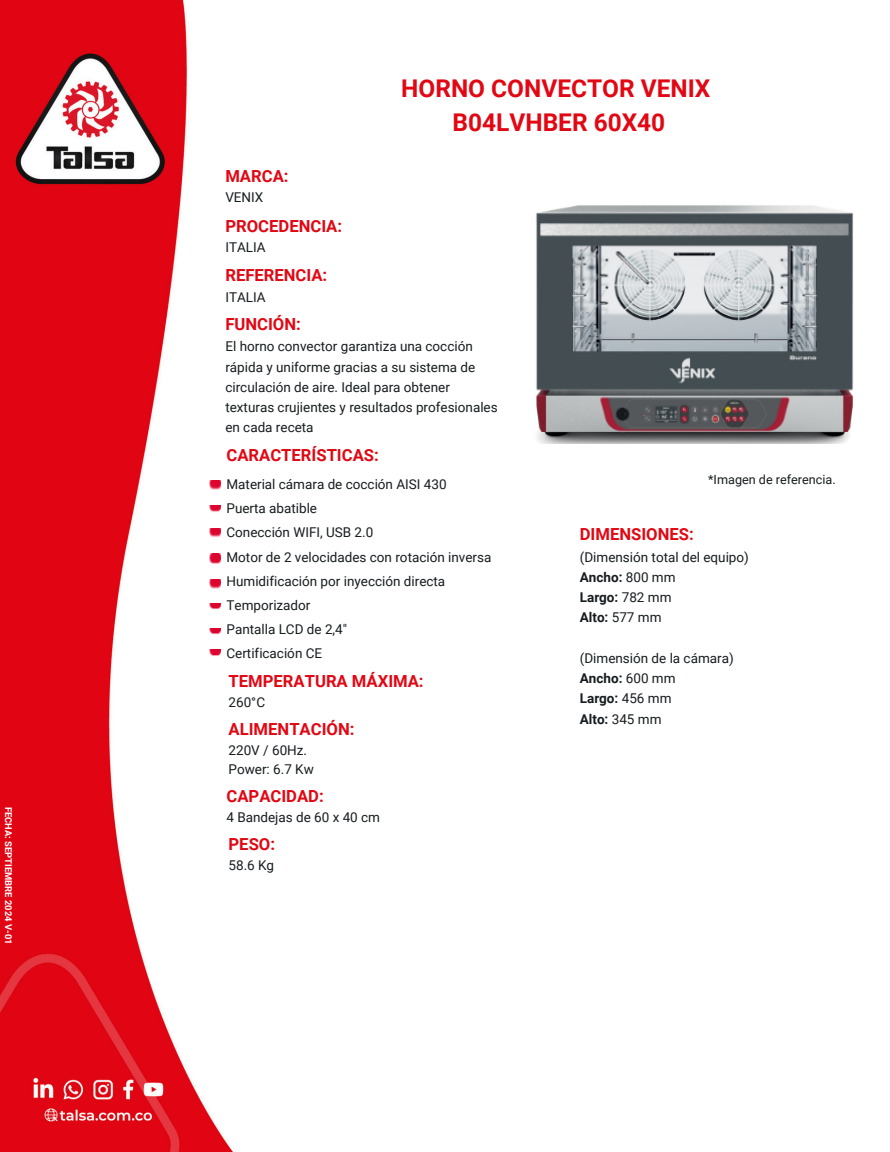
<style>
.page{position:relative;width:890px;height:1152px;background:#fff}
.page>*{position:absolute;margin:0;border:0;box-sizing:border-box;transform-origin:0 0}
.t1{font:700 24.45px/33.8px "Roboto";color:#e10814;text-align:center}
.t2{font:700 16.65px "Roboto";color:#e10814}
.t3{font:13.5px/20.2px "Roboto";color:#161c1f}
.t4{font:12.6px "Roboto";color:#161c1f}
.t5{font:700 9.38px "Roboto";color:#fff}
.s1{font-weight:700}
</style>
<div class="page">
<img style="left:0;top:0;width:842px;height:1152px">
<svg style="left:209px;top:481px;width:12px;height:9px"></svg>
<svg style="left:209px;top:505px;width:12px;height:7px"></svg>
<svg style="left:209px;top:528px;width:12px;height:9px"></svg>
<svg style="left:209px;top:554px;width:12px;height:9px"></svg>
<svg style="left:209px;top:579px;width:12px;height:9px"></svg>
<svg style="left:209px;top:603px;width:12px;height:7px"></svg>
<svg style="left:209px;top:628px;width:12px;height:7px"></svg>
<img style="left:527px;top:187px;width:327px;height:256px">
<svg style="left:209px;top:650px;width:12px;height:7px"></svg>
<h3 class="t5" style="left:14px;top:807px;width:139px;rotate:90deg">FECHA: SEPTIEMBRE 2024 V-01</h3>
<p class="t2" style="left:225px;top:167px;width:65px">MARCA:</p>
<p class="t3" style="left:225px;top:187px;width:39px">VENIX</p>
<h1 class="t2" style="left:225px;top:216px;width:118px">PROCEDENCIA:</h1>
<h1 class="t3" style="left:225px;top:237px;width:42px">ITALIA</h1>
<h6 class="t2" style="left:225px;top:266px;width:103px">REFERENCIA:</h6>
<h6 class="t3" style="left:225px;top:287px;width:42px">ITALIA</h6>
<h6 class="t1" style="left:401px;top:72px;width:311px">HORNO CONVECTOR VENIX<br>B04LVHBER 60X40</h6>
<h2 class="t2" style="left:225px;top:314px;width:77px">FUNCIÓN:</h2>
<h2 class="t3" style="left:225px;top:337px;width:274px">El horno convector garantiza una cocción rápida y uniforme gracias a su sistema de circulación de aire. Ideal para obtener texturas crujientes y resultados profesionales en cada receta</h2>
<p class="t2" style="left:226px;top:445px;width:154px">CARACTERÍSTICAS:</p>
<p class="t3" style="left:226px;top:472px;width:266px;line-height:24.2px">Material cámara de cocción AISI 430<br>Puerta abatible<br>Conección WIFI, USB 2.0<br>Motor de 2 velocidades con rotación inversa<br>Humidificación por inyección directa<br>Temporizador<br>Pantalla LCD de 2,4"<br>Certificación CE</p>
<h4 class="t2" style="left:229px;top:671px;width:197px">TEMPERATURA MÁXIMA:</h4>
<h4 class="t3" style="left:229px;top:692px;width:38px">260°C</h4>
<h6 class="t2" style="left:229px;top:720px;width:127px">ALIMENTACIÓN:</h6>
<h6 class="t3" style="left:229px;top:741px;width:87px;line-height:18.6px">220V / 60Hz.<br>Power: 6.7 Kw</h6>
<h6 class="t2" style="left:226px;top:787px;width:99px">CAPACIDAD:</h6>
<h6 class="t3" style="left:226px;top:807px;width:155px">4 Bandejas de 60 x 40 cm</h6>
<h6 class="t2" style="left:229px;top:835px;width:48px">PESO:</h6>
<h6 class="t3" style="left:229px;top:855px;width:47px">58.6 Kg</h6>
<h2 class="t4" style="left:708px;top:472px;width:129px">*Imagen de referencia.</h2>
<h5 class="t2" style="left:580px;top:525px;width:115px">DIMENSIONES:</h5>
<h5 class="t3" style="left:580px;top:547px;width:171px">(Dimensión total del equipo)<br><span class="s1">Ancho:</span> 800 mm<br><span class="s1">Largo:</span> 782 mm<br><span class="s1">Alto:</span> 577 mm</h5>
<h3 class="t3" style="left:580px;top:648px;width:155px">(Dimensión de la cámara)<br><span class="s1">Ancho:</span> 600 mm<br><span class="s1">Largo:</span> 456 mm<br><span class="s1">Alto:</span> 345 mm</h3>
</div>
